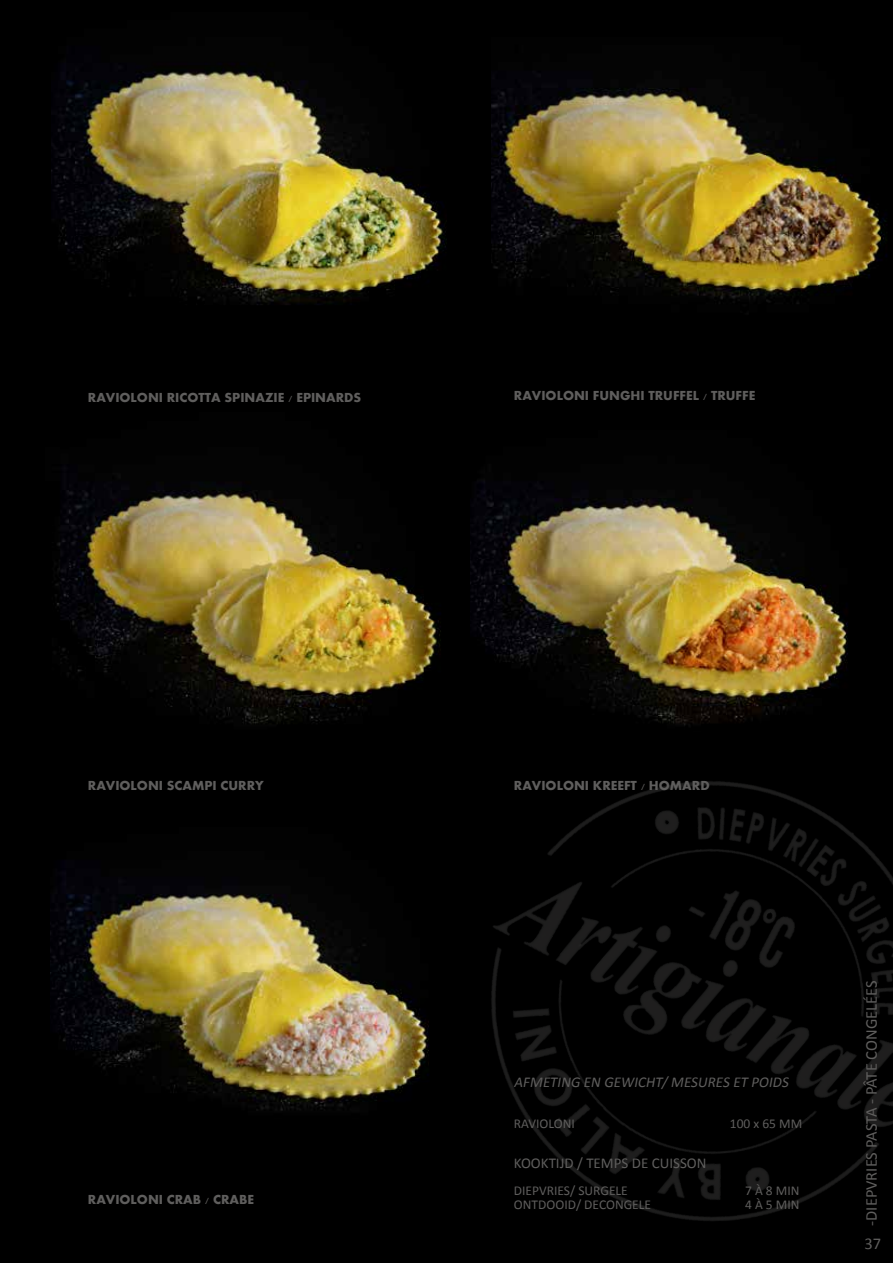
<style>
.page{position:relative;width:893px;height:1263px;background:#000}
.page>*{position:absolute;margin:0;border:0;box-sizing:border-box;transform-origin:0 0}
.t1{font:16.5px "Calibri";color:#5f5e5d}
.t2{font:italic 15px "Calibri";color:#5f5e5d}
.t3{font:15px "Calibri";color:#5f5e5d}
.t4{font:700 13.5px "Aharoni";color:#5f5e5d}
.t5{font:13.5px "Calibri";color:#5f5e5d}
</style>
<div class="page">
<img style="left:491px;top:781px;width:402px;height:440px">
<img style="left:51px;top:63px;width:396px;height:242px">
<img style="left:491px;top:71px;width:396px;height:233px">
<img style="left:51px;top:861px;width:378px;height:250px">
<img style="left:55px;top:466px;width:386px;height:258px">
<img style="left:470px;top:480px;width:378px;height:246px">
<p class="t4" style="left:88px;top:392px;width:275px">RAVIOLONI RICOTTA SPINAZIE / EPINARDS</p>
<p class="t4" style="left:88px;top:780px;width:177px">RAVIOLONI SCAMPI CURRY</p>
<p class="t4" style="left:88px;top:1194px;width:168px">RAVIOLONI CRAB / CRABE</p>
<p class="t4" style="left:514px;top:390px;width:243px">RAVIOLONI FUNGHI TRUFFEL / TRUFFE</p>
<p class="t4" style="left:514px;top:780px;width:197px">RAVIOLONI KREEFT / HOMARD</p>
<p class="t2" style="left:514px;top:1073px;width:279px">AFMETING EN GEWICHT/MESURES ET POIDS</p>
<p class="t5" style="left:514px;top:1114px;width:62px">RAVIOLONI</p>
<p class="t5" style="left:730px;top:1114px;width:74px">100 x 65 MM</p>
<p class="t3" style="left:514px;top:1154px;width:194px">KOOKTIJD / TEMPS DE CUISSON</p>
<p class="t5" style="left:514px;top:1182px;width:115px">DIEPVRIES/ SURGELE</p>
<p class="t5" style="left:745px;top:1182px;width:56px">7 À 8 MIN</p>
<p class="t5" style="left:514px;top:1195px;width:139px">ONTDOOID/ DECONGELE</p>
<p class="t5" style="left:745px;top:1195px;width:56px">4 À 5 MIN</p>
<p class="t1" style="left:861px;top:1226px;width:247px;rotate:-90deg">-DIEPVRIES PASTA - PÂTE CONGELÉES</p>
<p class="t1" style="left:864px;top:1233px;width:18px">37</p>
</div>
